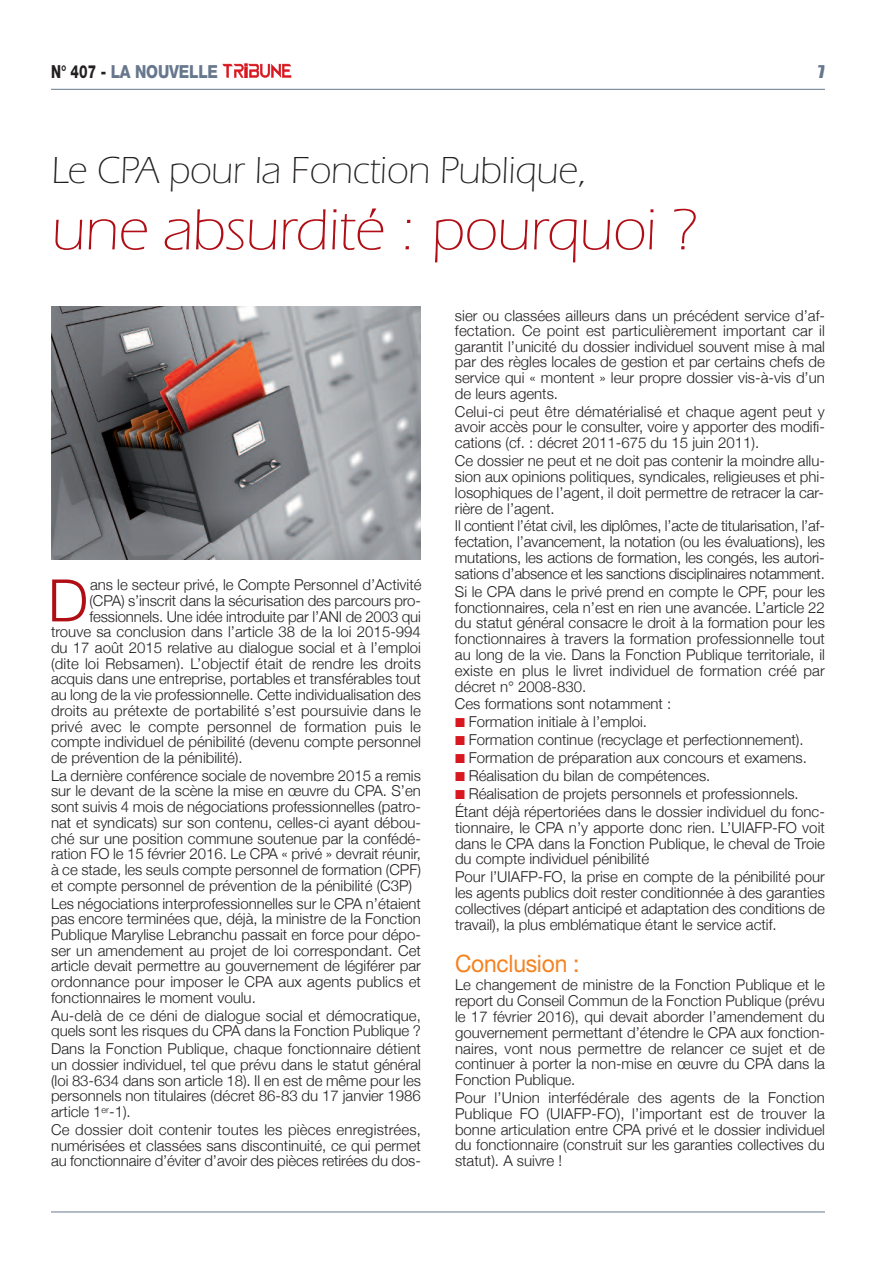
<style>
.page{position:relative;width:893px;height:1263px;background:#fff}
.page>*{position:absolute;margin:0;border:0;box-sizing:border-box;transform-origin:0 0}
.t1{font:300 60px "Itc Eras";letter-spacing:-.01em;color:#b00d15}
.t2{font:300 58.65px "Helvetica Neue";color:#b00d15}
.t3{font:300 39px "Itc Eras";letter-spacing:-.01em;color:#231f20}
.t4{font:24px "Helvetica Neue";letter-spacing:-.01em;color:#f58220;scale:.95 1}
.t5{font:800 18px "Helvetica Neue";letter-spacing:-.01em;color:#67778d;scale:.85 1}
.t6{font:18px "Impact";color:#67778d}
.t7{font:300 15px/15.8px "Helvetica Neue";color:#231f20;text-align:justify}
.s1{color:#231f20}
</style>
<div class="page">
<svg style="left:222px;top:64px;width:69px;height:14px"></svg>
<hr style="left:51px;top:89px;width:774px;height:1px;background:#67778d">
<hr style="left:51px;top:1211px;width:774px;height:1px;background:#67778d">
<img style="left:51px;top:306px;width:370px;height:253px">
<p class="t5" style="left:51px;top:65px;width:198px"><span class="s1">N° 407 -</span> LA NOUVELLE</p>
<p class="t6" style="left:818px;top:65px;width:8px">7</p>
<h3 class="t3" style="left:51px;top:157px;width:538px">Le CPA pour la Fonction Publique,</h3>
<h1 class="t1" style="left:51px;top:209px;width:648px">une absurdité : pourquoi ?</h1>
<h2 class="t2" style="left:48px;top:565px;width:42px">D</h2>
<p class="t7" style="left:90px;top:577px;width:333px">ans le secteur privé, le Compte Personnel d’Activité</p>
<p class="t7" style="left:89px;top:592px;width:333px">(CPA) s’inscrit dans la sécurisation des parcours pro-</p>
<p class="t7" style="left:89px;top:608px;width:333px">fessionnels. Une idée introduite par l’ANI de 2003 qui</p>
<p class="t7" style="left:51px;top:624px;width:371px">trouve sa conclusion dans l’article 38 de la loi 2015-994</p>
<p class="t7" style="left:51px;top:639px;width:371px">du 17 août 2015 relative au dialogue social et à l’emploi</p>
<p class="t7" style="left:51px;top:655px;width:371px">(dite loi Rebsamen). L’objectif était de rendre les droits</p>
<p class="t7" style="left:51px;top:671px;width:371px">acquis dans une entreprise, portables et transférables tout</p>
<p class="t7" style="left:51px;top:687px;width:371px">au long de la vie professionnelle. Cette individualisation des</p>
<p class="t7" style="left:51px;top:702px;width:371px">droits au prétexte de portabilité s’est poursuivie dans le</p>
<p class="t7" style="left:51px;top:718px;width:371px">privé avec le compte personnel de formation puis le</p>
<p class="t7" style="left:51px;top:734px;width:371px">compte individuel de pénibilité (devenu compte personnel</p>
<p class="t7" style="left:51px;top:749px;width:193px">de prévention de la pénibilité).</p>
<p class="t7" style="left:51px;top:767px;width:371px">La dernière conférence sociale de novembre 2015 a remis sur le devant de la scène la mise en œuvre du CPA. S’en sont suivis 4 mois de négociations professionnelles (patro&shy;nat et syndicats) sur son contenu, celles-ci ayant débou&shy;ché sur une position commune soutenue par la confédé&shy;ration FO le 15 février 2016. Le CPA « privé » devrait réunir, à ce stade, les seuls compte personnel de formation (CPF) et compte personnel de prévention de la pénibilité (C3P)</p>
<p class="t7" style="left:51px;top:895px;width:371px">Les négociations interprofessionnelles sur le CPA n’étaient pas encore terminées que, déjà, la ministre de la Fonction Publique Marylise Lebranchu passait en force pour dépo&shy;ser un amendement au projet de loi correspondant. Cet article devait permettre au gouvernement de légiférer par ordonnance pour imposer le CPA aux agents publics et fonctionnaires le moment voulu.</p>
<p class="t7" style="left:51px;top:1007px;width:371px">Au-delà de ce déni de dialogue social et démocratique, quels sont les risques du CPA dans la Fonction Publique ?</p>
<p class="t7" style="left:51px;top:1040px;width:371px">Dans la Fonction Publique, chaque fonctionnaire détient un dossier individuel, tel que prévu dans le statut général (loi 83-634 dans son article 18). Il en est de même pour les personnels non titulaires (décret 86-83 du 17 janvier 1986 article 1<sup>er</sup>-1).</p>
<p class="t7" style="left:51px;top:1121px;width:371px">Ce dossier doit contenir toutes les pièces enregistrées, numérisées et classées sans discontinuité, ce qui permet au fonctionnaire d’éviter d’avoir des pièces retirées du dos-</p>
<p class="t7" style="left:455px;top:307px;width:372px">sier ou classées ailleurs dans un précédent service d’af&shy;fectation. Ce point est particulièrement important car il garantit l’unicité du dossier individuel souvent mise à mal par des règles locales de gestion et par certains chefs de service qui « montent » leur propre dossier vis-à-vis d’un de leurs agents.</p>
<p class="t7" style="left:455px;top:403px;width:371px">Celui-ci peut être dématérialisé et chaque agent peut y avoir accès pour le consulter, voire y apporter des modifi&shy;cations (cf. : décret 2011-675 du 15 juin 2011).</p>
<p class="t7" style="left:455px;top:453px;width:371px">Ce dossier ne peut et ne doit pas contenir la moindre allu&shy;sion aux opinions politiques, syndicales, religieuses et phi&shy;losophiques de l’agent, il doit permettre de retracer la car&shy;rière de l’agent.</p>
<p class="t7" style="left:455px;top:518px;width:372px">Il contient l’état civil, les diplômes, l’acte de titularisation, l’af&shy;fectation, l’avancement, la notation (ou les évaluations), les mutations, les actions de formation, les congés, les autori&shy;sations d’absence et les sanctions disciplinaires notamment.</p>
<p class="t7" style="left:455px;top:583px;width:371px">Si le CPA dans le privé prend en compte le CPF, pour les fonctionnaires, cela n’est en rien une avancée. L’article 22 du statut général consacre le droit à la formation pour les fonctionnaires à travers la formation professionnelle tout au long de la vie. Dans la Fonction Publique territoriale, il existe en plus le livret individuel de formation créé par décret n° 2008-830.</p>
<p class="t7" style="left:455px;top:696px;width:218px">Ces formations sont notamment :</p>
<p class="t7" style="left:469px;top:714px;width:180px">Formation initiale à l’emploi.</p>
<p class="t7" style="left:469px;top:732px;width:336px">Formation continue (recyclage et perfectionnement).</p>
<p class="t7" style="left:469px;top:750px;width:340px">Formation de préparation aux concours et examens.</p>
<p class="t7" style="left:469px;top:767px;width:243px">Réalisation du bilan de compétences.</p>
<p class="t7" style="left:469px;top:785px;width:332px">Réalisation de projets personnels et professionnels.</p>
<p class="t7" style="left:455px;top:803px;width:371px">Étant déjà répertoriées dans le dossier individuel du fonc-</p>
<p class="t7" style="left:455px;top:819px;width:371px">tionnaire, le CPA n’y apporte donc rien. L’UIAFP-FO voit dans le CPA dans la Fonction Publique, le cheval de Troie du compte individuel pénibilité</p>
<p class="t7" style="left:455px;top:869px;width:371px">Pour l’UIAFP-FO, la prise en compte de la pénibilité pour les agents publics doit rester conditionnée à des garanties collectives (départ anticipé et adaptation des conditions de travail), la plus emblématique étant le service actif.</p>
<h3 class="t4" style="left:455px;top:955px;width:133px">Conclusion :</h3>
<p class="t7" style="left:455px;top:977px;width:371px">Le changement de ministre de la Fonction Publique et le report du Conseil Commun de la Fonction Publique (prévu le 17 février 2016), qui devait aborder l’amendement du gouvernement permettant d’étendre le CPA aux fonction&shy;naires, vont nous permettre de relancer ce sujet et de continuer à porter la non-mise en œuvre du CPA dans la Fonction Publique.</p>
<p class="t7" style="left:455px;top:1089px;width:371px">Pour l’Union interfédérale des agents de la Fonction Publique FO (UIAFP-FO), l’important est de trouver la bonne articulation entre CPA privé et le dossier individuel du fonctionnaire (construit sur les garanties collectives du statut). A suivre !</p>
</div>
